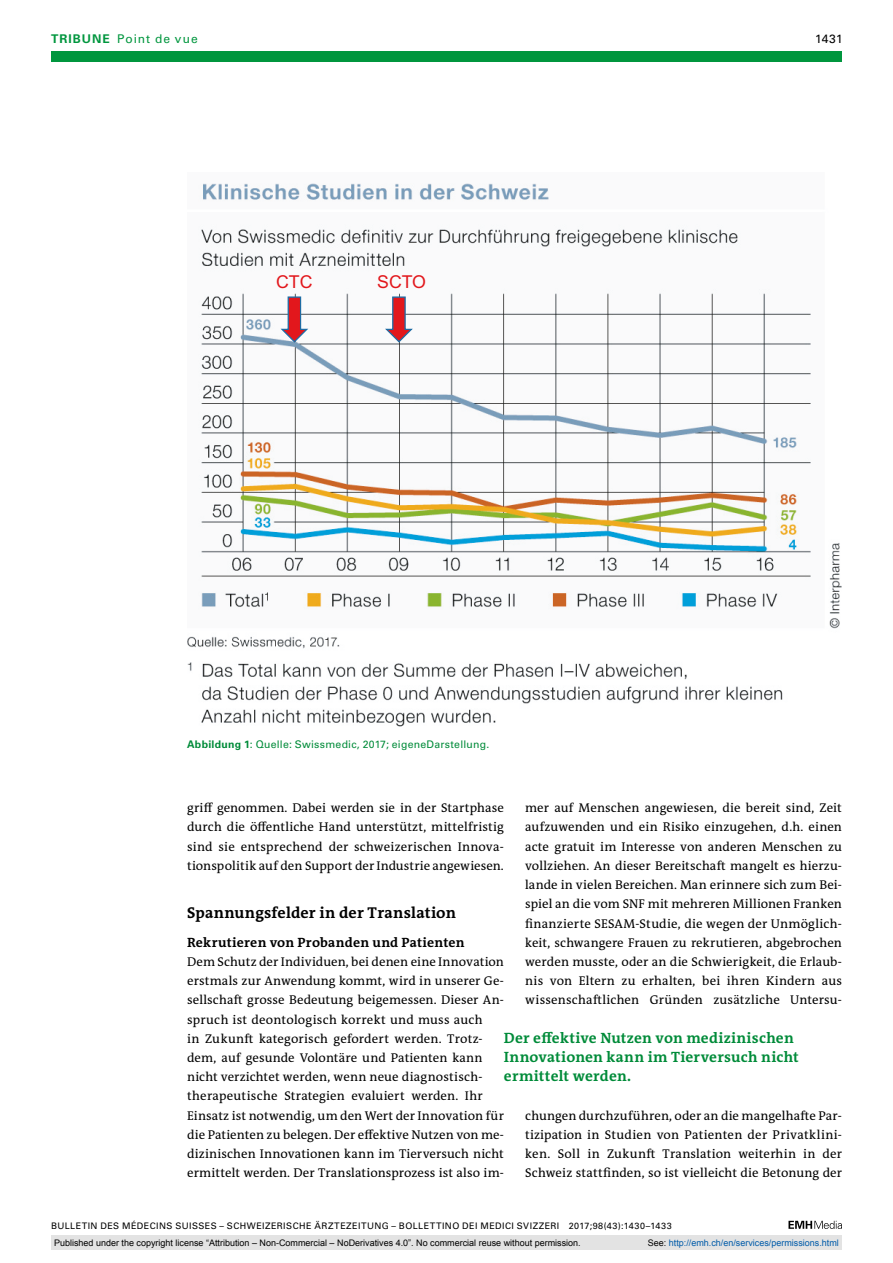
<style>
.page{position:relative;width:893px;height:1263px;background:#fff}
.page>*{position:absolute;margin:0;border:0;box-sizing:border-box;transform-origin:0 0}
.t1{font:17.7px "Arial";color:#e2171c}
.t2{font:700 15.75px "The Antiqua B W7";letter-spacing:.015em;color:#000}
.t3{font:700 15px/19.2px "The Antiqua B W7";letter-spacing:.02em;color:#008b39}
.t4{font:700 13.5px "The Antiqua B W7";letter-spacing:.02em;color:#000}
.t5{font:12.75px/19.2px "The Antiqua B W5 Plain";letter-spacing:.01em;color:#000;text-align:justify}
.t6{font:12px "Univers LT Std";letter-spacing:.08em;color:#00963e}
.t7{font:12px "Univers LT Std";color:#000}
.t8{font:10.5px "Univers LT Std";letter-spacing:.025em;color:#008b39}
.t9{font:9px "Arial";color:#000}
.t10{font:9px "Univers LT Std";letter-spacing:.05em;color:#000}
.t11{font:9px "Arial";color:#005ba9}
.s1{font-weight:700}
.s2{color:#000}
</style>
<div class="page">
<svg style="left:788px;top:1221px;width:54px;height:8px"></svg>
<img style="left:187px;top:183px;width:655px;height:544px">
<svg style="left:281px;top:296px;width:27px;height:47px"></svg>
<svg style="left:385px;top:296px;width:28px;height:47px"></svg>
<div style="left:51px;top:51px;width:791px;height:11px;background:#00963e"></div>
<div style="left:51px;top:1235px;width:791px;height:15px;background:#e3e3e3"></div>
<p class="t6" style="left:51px;top:31px;width:148px"><span class="s1">TRIBUNE</span> Point de vue</p>
<p class="t7" style="left:815px;top:31px;width:29px">1431</p>
<h1 class="t1" style="left:276px;top:270px;width:38px">CTC</h1>
<h1 class="t1" style="left:377px;top:270px;width:50px">SCTO</h1>
<p class="t8" style="left:187px;top:738px;width:304px"><span class="s1">Abbildung 1</span>: Quelle: Swissmedic, 2017; eigeneDarstellung.</p>
<p class="t5" style="left:187px;top:798px;width:318px">griff genommen. Dabei werden sie in der Startphase durch die öffentliche Hand unterstützt, mittelfristig sind sie entsprechend der schweizerischen Innova&shy;tionspolitik auf den Support der Industrie angewiesen.</p>
<p class="t2" style="left:187px;top:902px;width:270px">Spannungsfelder in der Translation</p>
<p class="t4" style="left:187px;top:933px;width:279px">Rekrutieren von Probanden und Patienten</p>
<p class="t5" style="left:187px;top:952px;width:318px;text-align:left">Dem Schutz der Individuen, bei denen eine Innovation erstmals zur Anwendung kommt, wird in unserer Ge&shy;sellschaft grosse Bedeutung beigemessen. Dieser An&shy;spruch ist deontologisch korrekt und muss auch<br>in Zukunft kategorisch gefordert werden. Trotz&shy;dem, auf gesunde Volontäre und Patienten kann nicht verzichtet werden, wenn neue diagnostisch&shy;therapeutische Strategien evaluiert werden. Ihr Einsatz ist notwendig, um den Wert der Innovation für die Patienten zu belegen. Der effektive Nutzen von me&shy;dizinischen Innovationen kann im Tierversuch nicht ermittelt werden. Der Translationsprozess ist also im-</p>
<p class="t5" style="left:525px;top:798px;width:318px">mer auf Menschen angewiesen, die bereit sind, Zeit aufzuwenden und ein Risiko einzugehen, d.h. einen acte gratuit im Interesse von anderen Menschen zu vollziehen. An dieser Bereitschaft mangelt es hierzu&shy;lande in vielen Bereichen. Man erinnere sich zum Bei&shy;spiel an die vom SNF mit mehreren Millionen Franken finanzierte SESAM-Studie, die wegen der Unmöglich&shy;keit, schwangere Frauen zu rekrutieren, abgebrochen werden musste, oder an die Schwierigkeit, die Erlaub&shy;nis von Eltern zu erhalten, bei ihren Kindern aus wissenschaftlichen Gründen zusätzliche Untersu-</p>
<p class="t3" style="left:504px;top:1028px;width:296px">Der effektive Nutzen von medizinischen<br>Innovationen kann im Tierversuch nicht ermittelt werden.</p>
<p class="t5" style="left:525px;top:1106px;width:318px">chungen durchzuführen, oder an die mangelhafte Par&shy;tizipation in Studien von Patienten der Privatklini&shy;ken. Soll in Zukunft Translation weiterhin in der Schweiz stattfinden, so ist vielleicht die Betonung der</p>
<p class="t10" style="left:51px;top:1220px;width:622px">BULLETIN DES MÉDECINS SUISSES – SCHWEIZERISCHE ÄRZTEZEITUNG – BOLLETTINO DEI MEDICI SVIZZERI 2017;98(43):1430–1433</p>
<p class="t9" style="left:54px;top:1237px;width:528px">Published under the copyright license “Attribution – Non-Commercial – NoDerivatives 4.0”. No commercial reuse without permission.</p>
<p class="t11" style="left:648px;top:1237px;width:193px"><span class="s2">See:</span> http://emh.ch/en/services/permissions.html</p>
</div>
